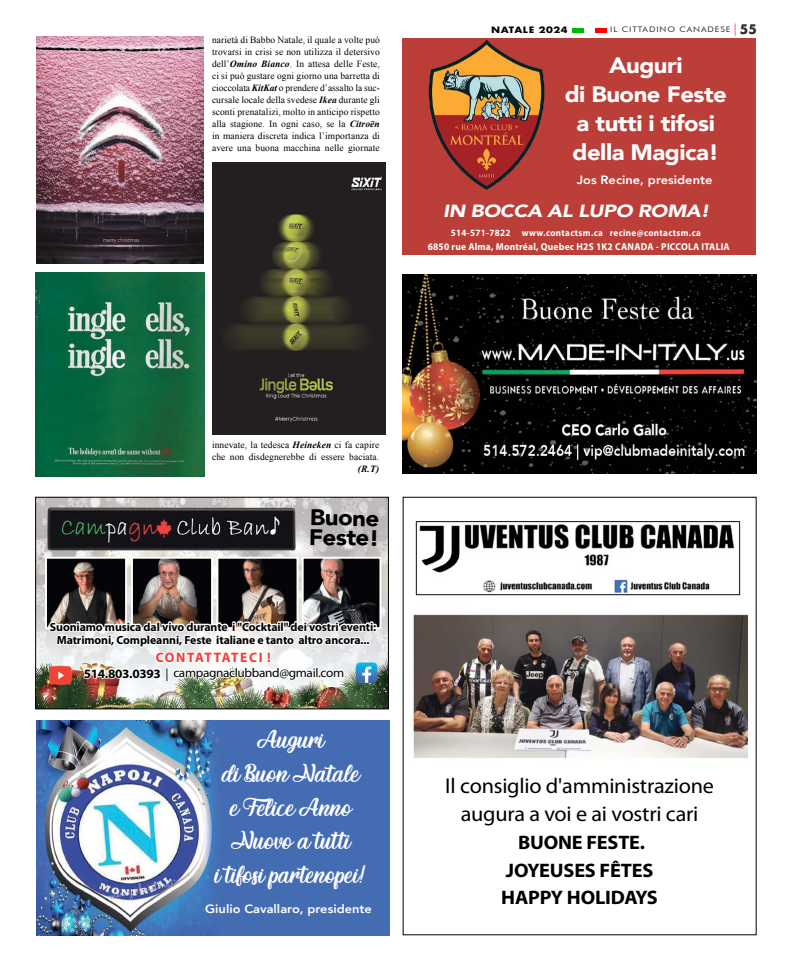
<style>
.page{position:relative;width:792px;height:972px;background:#fff}
.page>*{position:absolute;margin:0;border:0;box-sizing:border-box;transform-origin:0 0}
.t1{font:27.2px/33.7px "Christmas Squad Personal Use";letter-spacing:-.02em;color:#fff;text-align:center;scale:1.07 1}
.t2{font:900 22.5px/19.6px "Avenir";color:#000;scale:1.06 1}
.t3{font:900 22.2px/29px "Avenir";letter-spacing:-.02em;color:#fff;text-align:center;scale:1.07 1}
.t4{font:21.4px/27.9px "Myriad Pro";letter-spacing:-.01em;color:#000;text-align:center;scale:1.04 1}
.t5{font:700 19.6px/27.9px "Myriad Pro";letter-spacing:-.01em;color:#000;text-align:center;scale:1.04 1}
.t6{font:italic 900 17.6px "Avenir";letter-spacing:-.02em;color:#fff;scale:1.16 1}
.t7{font:700 13.7px "Myriad Pro";letter-spacing:.12em;color:#f13d37}
.t8{font:12.7px "Myriad Pro";letter-spacing:-.025em;color:#000;scale:1.04 1}
.t9{font:800 12px "Avenir";color:#fff;scale:1.07 1}
.t10{font:700 11.8px/13.5px "Myriad Pro";letter-spacing:-.01em;color:#000;text-align:center}
.t11{font:700 10px "Myriad Pro";letter-spacing:.02em;color:#fff;scale:.95 1}
.t12{font:700 9.6px "Myriad Pro";letter-spacing:.04em;color:#fff;scale:.94 1}
.t13{font:9.5px/12px "Times New Roman";letter-spacing:.01em;color:#000;text-align:justify}
.t14{font:italic 700 9.5px "Times New Roman";color:#000}
.t15{font:700 8.6px "Futura";letter-spacing:.05em;color:#000;scale:1.17 1}
.t16{font:7.7px "Futura BT";letter-spacing:.1em;color:#312b2e;scale:1.16 1}
.s1{font-weight:700;font-style:italic}
.s2{font-family:"Swiss 721 BT";font-stretch:condensed;font-size:12.5px;color:#f00}
.s3{font-family:"Futura";font-weight:700;font-size:12.8px}
.s4{font-weight:700}
</style>
<div class="page">
<hr style="left:573px;top:28px;width:11px;height:4px;background:#00ba00">
<hr style="left:595px;top:28px;width:11px;height:4px;background:#f00">
<img style="left:413px;top:521px;width:336px;height:237px">
<img style="left:403px;top:274px;width:353px;height:199px">
<img style="left:37px;top:499px;width:350px;height:208px">
<div style="left:35px;top:497px;width:354px;height:212px;border:1px solid #000"></div>
<img style="left:219px;top:560px;width:76px;height:19px">
<div style="left:216px;top:557px;width:82px;height:72px;border:2px solid #fff"></div>
<img style="left:134px;top:560px;width:76px;height:19px">
<div style="left:131px;top:557px;width:82px;height:72px;border:2px solid #fff"></div>
<img style="left:48px;top:560px;width:76px;height:19px">
<div style="left:45px;top:557px;width:82px;height:72px;border:2px solid #fff"></div>
<img style="left:305px;top:560px;width:73px;height:66px">
<div style="left:302px;top:557px;width:79px;height:72px;border:2px solid #fff"></div>
<img style="left:48px;top:579px;width:329px;height:142px">
<img style="left:49px;top:666px;width:28px;height:20px">
<img style="left:353px;top:662px;width:27px;height:22px">
<div style="left:403px;top:38px;width:353px;height:216px;background:#bb3f38"></div>
<img style="left:428px;top:39px;width:117px;height:151px">
<img style="left:36px;top:721px;width:354px;height:214px">
<img style="left:36px;top:36px;width:167px;height:227px">
<img style="left:36px;top:273px;width:168px;height:204px">
<img style="left:213px;top:162px;width:173px;height:273px">
<p class="t13" style="left:212px;top:33px;width:169px">narietà di Babbo Natale, il quale a volte può trovarsi in crisi se non utilizza il detersivo dell’<span class="s1">Omino Bianco</span>. In attesa delle Feste, ci si può gustare ogni giorno una barretta di cioccolata <span class="s1">KitKat</span> o prendere d’assalto la suc&shy;cursale locale della svedese <span class="s1">Ikea</span> durante gli sconti prenatalizi, molto in anticipo rispetto alla stagione. In ogni caso, se la <span class="s1">Citroën </span>in maniera discreta indica l’importanza di avere una buona macchina nelle giornate</p>
<p class="t15" style="left:491px;top:24px;width:67px">NATALE 2024</p>
<p class="t16" style="left:610px;top:25px;width:128px">IL CITTADINO CANADESE <span class="s2">|</span> <span class="s3">55</span></p>
<h3 class="t3" style="left:565px;top:50px;width:153px">Auguri<br>di Buone Feste a tutti i tifosi della Magica!</h3>
<p class="t9" style="left:577px;top:170px;width:128px">Jos Recine, presidente</p>
<h3 class="t6" style="left:443px;top:196px;width:231px">IN BOCCA AL LUPO ROMA!</h3>
<p class="t12" style="left:451px;top:227px;width:268px">514-571-7822 www.contactsm.ca recine@contactsm.ca</p>
<p class="t11" style="left:428px;top:240px;width:320px">6850 rue Alma, Montréal, Quebec H2S 1K2 CANADA - PICCOLA ITALIA</p>
<p class="t13" style="left:212px;top:439px;width:169px">innevate, la tedesca <span class="s1">Heineken</span> ci fa capire che non disdegnerebbe di essere baciata.</p>
<p class="t14" style="left:358px;top:462px;width:23px">(R.T)</p>
<h2 class="t2" style="left:310px;top:507px;width:68px;rotate:1deg">Buone<br>Feste!</h2>
<p class="t10" style="left:50px;top:619px;width:328px">Suoniamo musica dal vivo durante i "Cocktail" dei vostri eventi:<br>Matrimoni, Compleanni, Feste italiane e tanto altro ancora...</p>
<h3 class="t7" style="left:156px;top:649px;width:116px">CONTATTATECI !</h3>
<h3 class="t8" style="left:84px;top:665px;width:252px"><span class="s4">514.803.0393</span> | campagnaclubband@gmail.com</h3>
<h1 class="t1" style="left:214px;top:724px;width:144px">Auguri<br>di Buon Natale e Felice Anno<br>Nuovo a tutti<br>i tifosi partenopei!</h1>
<p class="t9" style="left:205px;top:900px;width:157px">Giulio Cavallaro, presidente</p>
<h3 class="t4" style="left:445px;top:771px;width:260px">Il consiglio d'amministrazione augura a voi e ai vostri cari</h3>
<h3 class="t5" style="left:501px;top:827px;width:152px">BUONE FESTE.<br>JOYEUSES FÊTES<br>HAPPY HOLIDAYS</h3>
</div>
